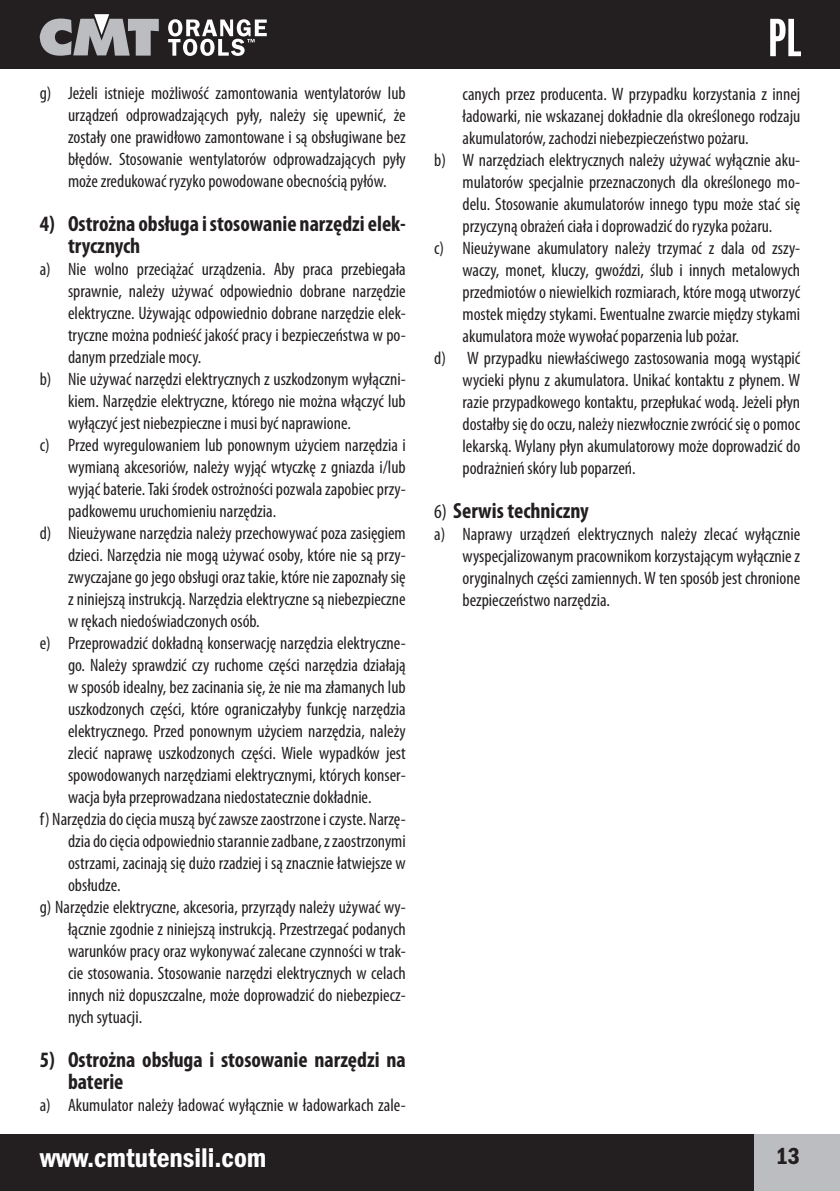
<style>
.page{position:relative;width:840px;height:1191px;background:#fff}
.page>*{position:absolute;margin:0;border:0;box-sizing:border-box;transform-origin:0 0}
.t1{font:56px "Franklin Gothic Demi X Cmpr";color:#fff}
.t2{font:600 condensed 28px "Franklin Gothic";color:#fff}
.t3{font:600 condensed 24px "Franklin Gothic";color:#231f20}
.t4{font:700 condensed 22px/22px "Myriad Pro";color:#231f20}
.t5{font:condensed 18px/22px "Myriad Pro";color:#231f20;text-align:justify}
.s1{font-weight:400;font-size:20px}
</style>
<div class="page">
<div style="left:0;top:0;width:839px;height:68px;background:#231f20"></div>
<svg style="left:168px;top:19px;width:98px;height:37px"></svg>
<svg style="left:39px;top:14px;width:120px;height:42px"></svg>
<div style="left:0;top:1134px;width:754px;height:57px;background:#231f20"></div>
<div style="left:754px;top:1134px;width:85px;height:57px;background:#bcbdc0"></div>
<p class="t5" style="left:68px;top:81px;width:339px;text-indent:-28px">g) Jeżeli istnieje możliwość zamontowania wentylatorów lub urządzeń odprowadzających pyły, należy się upewnić, że zostały one prawidłowo zamontowane i są obsługiwane bez błędów. Stosowanie wentylatorów odprowadzających pyły może zredukować ryzyko powodowane obecnością pyłów.</p>
<p class="t4" style="left:68px;top:212px;width:339px;text-indent:-28px">4) Ostrożna obsługa i stosowanie narzędzi elek&shy;trycznych</p>
<p class="t5" style="left:40px;top:257px;width:367px">a) Nie wolno przeciążać urządzenia. Aby praca przebiegała</p>
<p class="t5" style="left:68px;top:279px;width:339px">sprawnie, należy używać odpowiednio dobrane narzędzie</p>
<p class="t5" style="left:68px;top:301px;width:339px">elektryczne. Używając odpowiednio dobrane narzędzie elek-</p>
<p class="t5" style="left:68px;top:323px;width:339px">tryczne można podnieść jakość pracy i bezpieczeństwa w po-</p>
<p class="t5" style="left:68px;top:345px;width:135px">danym przedziale mocy.</p>
<p class="t5" style="left:40px;top:367px;width:367px">b) Nie używać narzędzi elektrycznych z uszkodzonym wyłączni-</p>
<p class="t5" style="left:68px;top:389px;width:339px">kiem. Narzędzie elektryczne, którego nie można włączyć lub</p>
<p class="t5" style="left:68px;top:411px;width:284px">wyłączyć jest niebezpieczne i musi być naprawione.</p>
<p class="t5" style="left:40px;top:433px;width:367px">c) Przed wyregulowaniem lub ponownym użyciem narzędzia i</p>
<p class="t5" style="left:68px;top:455px;width:339px">wymianą akcesoriów, należy wyjąć wtyczkę z gniazda i/lub</p>
<p class="t5" style="left:68px;top:477px;width:339px">wyjąć baterie. Taki środek ostrożności pozwala zapobiec przy-</p>
<p class="t5" style="left:68px;top:499px;width:209px">padkowemu uruchomieniu narzędzia.</p>
<p class="t5" style="left:40px;top:521px;width:367px">d) Nieużywane narzędzia należy przechowywać poza zasięgiem</p>
<p class="t5" style="left:68px;top:543px;width:339px">dzieci. Narzędzia nie mogą używać osoby, które nie są przy-</p>
<p class="t5" style="left:68px;top:565px;width:339px">zwyczajane go jego obsługi oraz takie, które nie zapoznały się</p>
<p class="t5" style="left:68px;top:587px;width:339px">z niniejszą instrukcją. Narzędzia elektryczne są niebezpieczne</p>
<p class="t5" style="left:68px;top:609px;width:193px">w rękach niedoświadczonych osób.</p>
<p class="t5" style="left:40px;top:631px;width:367px">e) Przeprowadzić dokładną konserwację narzędzia elektryczne-</p>
<p class="t5" style="left:68px;top:653px;width:339px">go. Należy sprawdzić czy ruchome części narzędzia działają</p>
<p class="t5" style="left:68px;top:675px;width:339px">w sposób idealny, bez zacinania się, że nie ma złamanych lub</p>
<p class="t5" style="left:68px;top:697px;width:339px">uszkodzonych części, które ograniczałyby funkcję narzędzia</p>
<p class="t5" style="left:68px;top:719px;width:339px">elektrycznego. Przed ponownym użyciem narzędzia, należy</p>
<p class="t5" style="left:68px;top:741px;width:339px">zlecić naprawę uszkodzonych części. Wiele wypadków jest</p>
<p class="t5" style="left:68px;top:763px;width:339px">spowodowanych narzędziami elektrycznymi, których konser-</p>
<p class="t5" style="left:68px;top:785px;width:305px">wacja była przeprowadzana niedostatecznie dokładnie.</p>
<p class="t5" style="left:40px;top:807px;width:367px">f) Narzędzia do cięcia muszą być zawsze zaostrzone i czyste. Narzę-</p>
<p class="t5" style="left:68px;top:829px;width:339px">dzia do cięcia odpowiednio starannie zadbane, z zaostrzonymi</p>
<p class="t5" style="left:68px;top:851px;width:339px">ostrzami, zacinają się dużo rzadziej i są znacznie łatwiejsze w</p>
<p class="t5" style="left:68px;top:873px;width:54px">obsłudze.</p>
<p class="t5" style="left:40px;top:895px;width:367px">g) Narzędzie elektryczne, akcesoria, przyrządy należy używać wy-</p>
<p class="t5" style="left:68px;top:917px;width:339px">łącznie zgodnie z niniejszą instrukcją. Przestrzegać podanych</p>
<p class="t5" style="left:68px;top:939px;width:339px">warunków pracy oraz wykonywać zalecane czynności w trak-</p>
<p class="t5" style="left:68px;top:961px;width:339px">cie stosowania. Stosowanie narzędzi elektrycznych w celach</p>
<p class="t5" style="left:68px;top:983px;width:339px">innych niż dopuszczalne, może doprowadzić do niebezpiecz-</p>
<p class="t5" style="left:68px;top:1005px;width:76px">nych sytuacji.</p>
<p class="t4" style="left:68px;top:1048px;width:339px;text-indent:-28px">5) Ostrożna obsługa i stosowanie narzędzi na baterie</p>
<p class="t5" style="left:40px;top:1093px;width:367px">a) Akumulator należy ładować wyłącznie w ładowarkach zale-</p>
<h1 class="t1" style="left:767px;top:7px;width:34px">PL</h1>
<p class="t5" style="left:462px;top:83px;width:339px">canych przez producenta. W przypadku korzystania z innej</p>
<p class="t5" style="left:462px;top:105px;width:339px">ładowarki, nie wskazanej dokładnie dla określonego rodzaju</p>
<p class="t5" style="left:462px;top:127px;width:287px">akumulatorów, zachodzi niebezpieczeństwo pożaru.</p>
<p class="t5" style="left:434px;top:149px;width:367px">b) W narzędziach elektrycznych należy używać wyłącznie aku-</p>
<p class="t5" style="left:462px;top:171px;width:339px">mulatorów specjalnie przeznaczonych dla określonego mo-</p>
<p class="t5" style="left:462px;top:193px;width:339px">delu. Stosowanie akumulatorów innego typu może stać się</p>
<p class="t5" style="left:462px;top:215px;width:311px">przyczyną obrażeń ciała i doprowadzić do ryzyka pożaru.</p>
<p class="t5" style="left:434px;top:237px;width:367px">c) Nieużywane akumulatory należy trzymać z dala od zszy-</p>
<p class="t5" style="left:462px;top:259px;width:339px">waczy, monet, kluczy, gwoździ, ślub i innych metalowych</p>
<p class="t5" style="left:462px;top:281px;width:339px">przedmiotów o niewielkich rozmiarach, które mogą utworzyć</p>
<p class="t5" style="left:462px;top:303px;width:339px">mostek między stykami. Ewentualne zwarcie między stykami</p>
<p class="t5" style="left:462px;top:325px;width:278px">akumulatora może wywołać poparzenia lub pożar.</p>
<p class="t5" style="left:434px;top:347px;width:367px">d) W przypadku niewłaściwego zastosowania mogą wystąpić</p>
<p class="t5" style="left:462px;top:369px;width:339px">wycieki płynu z akumulatora. Unikać kontaktu z płynem. W</p>
<p class="t5" style="left:462px;top:391px;width:339px">razie przypadkowego kontaktu, przepłukać wodą. Jeżeli płyn</p>
<p class="t5" style="left:462px;top:413px;width:339px">dostałby się do oczu, należy niezwłocznie zwrócić się o pomoc</p>
<p class="t5" style="left:462px;top:435px;width:339px">lekarską. Wylany płyn akumulatorowy może doprowadzić do</p>
<p class="t5" style="left:462px;top:457px;width:174px">podrażnień skóry lub poparzeń.</p>
<p class="t4" style="left:434px;top:499px;width:156px"><span class="s1">6)</span> Serwis techniczny</p>
<p class="t5" style="left:462px;top:523px;width:339px;text-indent:-28px">a) Naprawy urządzeń elektrycznych należy zlecać wyłącznie wyspecjalizowanym pracownikom korzystającym wyłącznie z oryginalnych części zamiennych. W ten sposób jest chronione bezpieczeństwo narzędzia.</p>
<h2 class="t2" style="left:40px;top:1141px;width:228px">www.cmtutensili.com</h2>
<h3 class="t3" style="left:775px;top:1142px;width:26px">13</h3>
</div>
